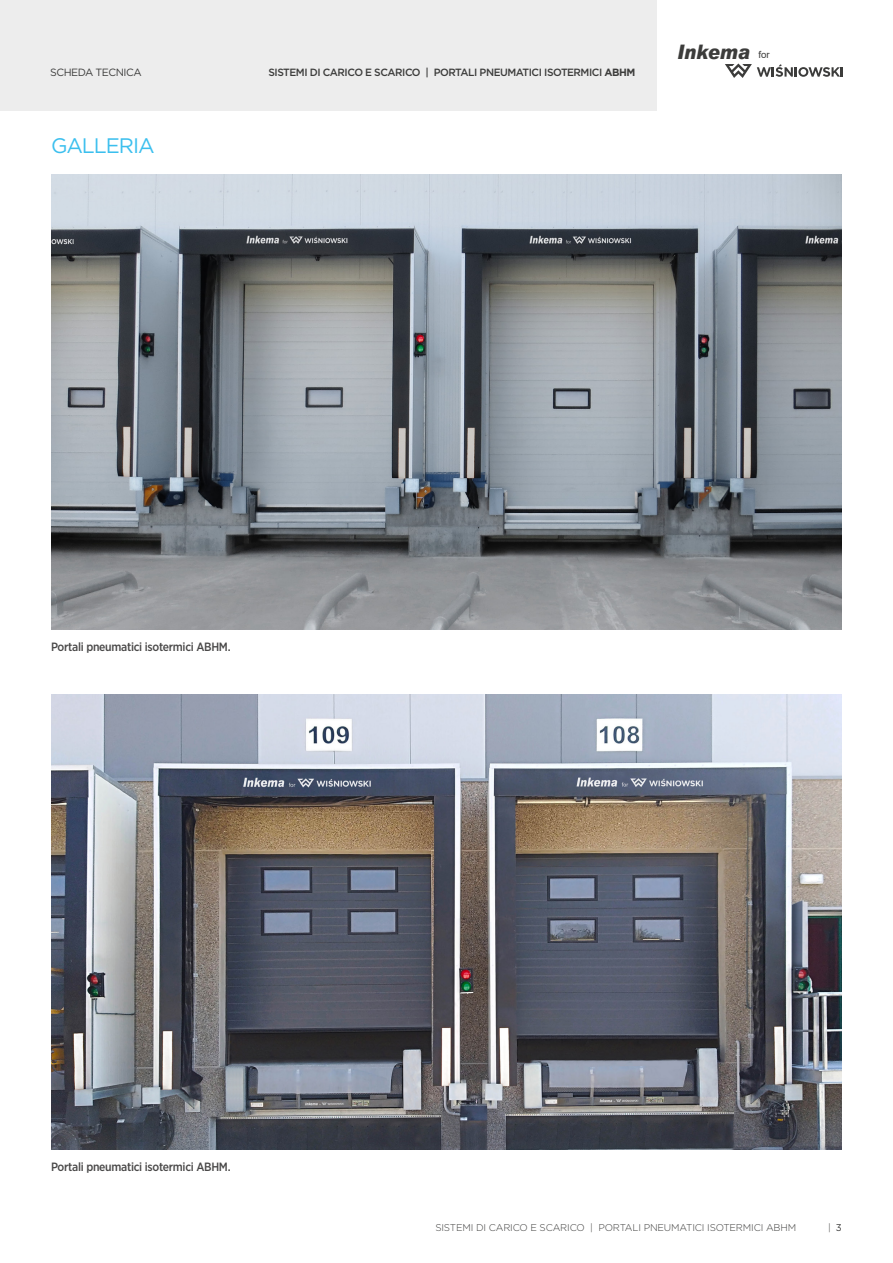
<style>
.page{position:relative;width:893px;height:1263px;background:#fff}
.page>*{position:absolute;margin:0;border:0;box-sizing:border-box;transform-origin:0 0}
.t1{font:21px "Gotham";letter-spacing:-.05em;color:#3bbfee}
.t2{font:italic 900 19.95px "Arial";color:#3c3c3b;scale:.9 1}
.t3{font:500 12px "Gotham Narrow";letter-spacing:-.025em;color:#494848}
.t4{font:500 10.5px "Gotham";letter-spacing:-.045em;color:#3c3c3b}
.t5{font:10.5px "Gotham";letter-spacing:-.045em;color:#3c3c3b}
.t6{font:300 9.75px "Gotham";letter-spacing:-.015em;color:#3c3c3b}
.s1{font-weight:700}
.s2{font-weight:400;font-style:normal;font-size:9.75px}
.s3{font-weight:400}
</style>
<div class="page">
<div style="left:0;top:0;width:657px;height:111px;background:#ededed"></div>
<svg style="left:725px;top:64px;width:118px;height:14px"></svg>
<img style="left:51px;top:694px;width:791px;height:455px">
<img style="left:51px;top:175px;width:791px;height:455px">
<p class="t5" style="left:50px;top:66px;width:93px">SCHEDA TECNICA</p>
<p class="t4" style="left:268px;top:66px;width:368px">SISTEMI DI CARICO E SCARICO | PORTALI PNEUMATICI ISOTERMICI <span class="s1">ABHM</span></p>
<h1 class="t1" style="left:51px;top:132px;width:105px">GALLERIA</h1>
<h2 class="t2" style="left:677px;top:39px;width:104px">Inkema <span class="s2">for</span></h2>
<p class="t3" style="left:51px;top:639px;width:181px">Portali pneumatici isotermici ABHM.</p>
<p class="t3" style="left:51px;top:1159px;width:181px">Portali pneumatici isotermici ABHM.</p>
<p class="t6" style="left:435px;top:1221px;width:362px">SISTEMI DI CARICO E SCARICO | PORTALI PNEUMATICI ISOTERMICI ABHM</p>
<p class="t6" style="left:828px;top:1221px;width:15px">| <span class="s3">3</span></p>
</div>
